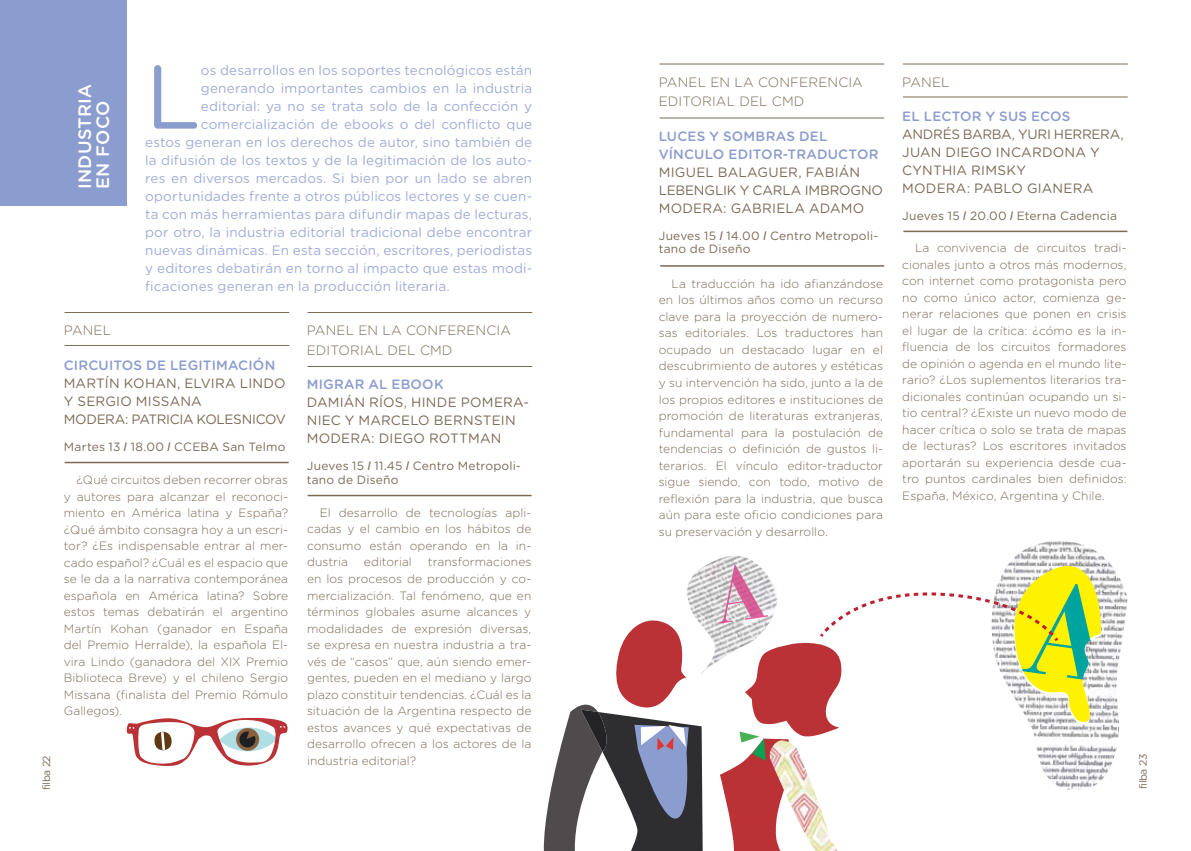
<style>
.page{position:relative;width:1191px;height:851px;background:#fff}
.page>*{position:absolute;margin:0;border:0;box-sizing:border-box;transform-origin:0 0}
.t1{font:90.15px "Gotham Rounded";color:#8b9ccf}
.t2{font:500 18px/18px "Gotham Rounded";letter-spacing:.01em;color:#fff}
.t3{font:13.5px "Gotham Rounded";letter-spacing:.01em;color:#9facd7}
.t4{font:13.5px/18px "Gotham Rounded";letter-spacing:.01em;color:#7c6a55}
.t5{font:500 13.5px/18px "Gotham Rounded";letter-spacing:.015em;color:#8b9ccf}
.t6{font:300 13.5px/19.5px "Gotham Rounded";letter-spacing:.01em;color:#7c6a55}
.t7{font:300 12px/16.5px "Gotham Rounded";letter-spacing:.005em;color:#7c6a55;text-align:justify}
.t8{font:12px/13.5px "Gotham Rounded";letter-spacing:.015em;color:#7c6a55}
.t9{font:10.5px "Gotham Rounded";letter-spacing:-.05em;color:#7c6a55}
.s1{font-family:"Helvetica Neue LT";font-style:italic}
.s2{font-family:"Gotham"}
</style>
<div class="page">
<div style="left:0;top:0;width:126px;height:206px;background:#8b9ccf"></div>
<hr style="left:65px;top:461px;width:224px;height:2px;background:#7c6a55">
<hr style="left:65px;top:345px;width:224px;height:1px;background:#7c6a55">
<hr style="left:65px;top:312px;width:224px;height:1px;background:#7c6a55">
<hr style="left:307px;top:494px;width:224px;height:2px;background:#7c6a55">
<hr style="left:307px;top:366px;width:225px;height:1px;background:#7c6a55">
<hr style="left:307px;top:312px;width:225px;height:1px;background:#7c6a55">
<hr style="left:660px;top:265px;width:224px;height:1px;background:#7c6a55">
<hr style="left:659px;top:118px;width:225px;height:1px;background:#7c6a55">
<hr style="left:659px;top:64px;width:225px;height:1px;background:#7c6a55">
<hr style="left:903px;top:230px;width:224px;height:2px;background:#7c6a55">
<hr style="left:903px;top:97px;width:224px;height:1px;background:#7c6a55">
<hr style="left:903px;top:64px;width:224px;height:1px;background:#7c6a55">
<svg style="left:543px;top:620px;width:159px;height:230px"></svg>
<img style="left:687px;top:558px;width:33px;height:117px">
<img style="left:718px;top:564px;width:2px;height:59px">
<img style="left:1035px;top:541px;width:92px;height:232px">
<svg style="left:720px;top:546px;width:385px;height:304px"></svg>
<svg style="left:126px;top:717px;width:162px;height:49px"></svg>
<h1 class="t1" style="left:145px;top:35px;width:57px">L</h1>
<p class="t3" style="left:201px;top:61px;width:333px">os desarrollos en los soportes tecnológicos están</p>
<p class="t6" style="left:658px;top:72px;width:110px;text-indent:39px">L EN LA CONFERENCIA<br>EDITORIA</p>
<p class="t6" style="left:658px;top:72px;width:19px">PANE</p>
<p class="t6" style="left:902px;top:72px;width:19px">PANE</p>
<p class="t6" style="left:941px;top:72px;width:10px">L</p>
<p class="t5" style="left:902px;top:107px;width:170px">EL LECTOR Y SUS ECOS</p>
<p class="t4" style="left:902px;top:125px;width:223px">ANDRÉS BARBA, YURI HERRERA,<br>JUAN DIEGO INCARDONA Y<br>CYNTHIA RIMSKY<br>MODERA: PABLO GIANERA</p>
<p class="t8" style="left:902px;top:209px;width:216px">Jueves 15 <span class="s1">I</span> 20.00 <span class="s1">I</span> Eterna Cadencia</p>
<p class="t7" style="left:902px;top:239px;width:226px;text-indent:13px">La convivencia de circuitos tradi&shy;cionales junto a otros más modernos, con internet como protagonista pero no como único actor, comienza ge&shy;nerar relaciones que ponen en crisis el lugar de la crítica: ¿cómo es la in&shy;fluencia de los circuitos formadores de opinión o agenda en el mundo lite&shy;rario? ¿Los suplementos literarios tra&shy;dicionales continúan ocupando un si&shy;tio central? ¿Existe un nuevo modo de hacer crítica o solo se trata de mapas de lecturas? Los escritores invitados aportarán su experiencia desde cua&shy;tro puntos cardinales bien definidos:<br>España, México, Argentina y Chile.</p>
<p class="t3" style="left:201px;top:79px;width:333px">generando importantes cambios en la industria</p>
<p class="t3" style="left:201px;top:97px;width:333px">editorial: ya no se trata solo de la confección y</p>
<p class="t3" style="left:201px;top:115px;width:333px">comercialización de ebooks o del conflicto que</p>
<p class="t3" style="left:145px;top:133px;width:388px">estos generan en los derechos de autor, sino también de</p>
<p class="t3" style="left:145px;top:151px;width:388px">la difusión de los textos y de la legitimación de los auto-</p>
<p class="t3" style="left:145px;top:169px;width:388px">res en diversos mercados. Si bien por un lado se abren</p>
<p class="t3" style="left:145px;top:187px;width:388px">oportunidades frente a otros públicos lectores y se cuen-</p>
<p class="t3" style="left:145px;top:205px;width:388px">ta con más herramientas para difundir mapas de lecturas,</p>
<p class="t3" style="left:145px;top:222px;width:388px">por otro, la industria editorial tradicional debe encontrar</p>
<p class="t3" style="left:145px;top:240px;width:388px">nuevas dinámicas. En esta sección, escritores, periodistas</p>
<p class="t3" style="left:145px;top:258px;width:388px">y editores debatirán en torno al impacto que estas modi-</p>
<p class="t3" style="left:145px;top:276px;width:306px">ficaciones generan en la producción literaria.</p>
<h2 class="t2" style="left:75px;top:189px;width:106px;rotate:-90deg">INDUSTRIA<br>EN FOCO</h2>
<p class="t6" style="left:726px;top:91px;width:79px">L DEL CMD</p>
<p class="t5" style="left:658px;top:126px;width:221px">LUCES Y SOMBRAS DEL<br>VÍNCULO EDITOR-TRADUCTOR</p>
<p class="t4" style="left:658px;top:162px;width:226px">MIGUEL BALAGUER, FABIÁN<br>LEBENGLIK Y CARLA IMBROGNO<br>MODERA: GABRIELA ADAMO</p>
<p class="t8" style="left:658px;top:228px;width:221px">Jueves 15 <span class="s1">I</span> 14.00 <span class="s1">I</span> Centro Metropoli&shy;tano de Diseño</p>
<p class="t7" style="left:658px;top:275px;width:226px;text-indent:13px">La traducción ha ido afianzándose en los últimos años como un recurso clave para la proyección de numero&shy;sas editoriales. Los traductores han ocupado un destacado lugar en el descubrimiento de autores y estéticas y su intervención ha sido, junto a la de los propios editores e instituciones de promoción de literaturas extranjeras, fundamental para la postulación de tendencias o definición de gustos li&shy;terarios. El vínculo editor-traductor sigue siendo, con todo, motivo de reflexión para la industria, que busca aún para este oficio condiciones para su preservación y desarrollo.</p>
<p class="t6" style="left:307px;top:320px;width:110px;text-indent:39px">L EN LA CONFERENCIA<br>EDITORIA</p>
<p class="t6" style="left:64px;top:320px;width:19px">PANE</p>
<p class="t6" style="left:103px;top:320px;width:10px">L</p>
<p class="t5" style="left:64px;top:355px;width:213px">CIRCUITOS DE LEGITIMACIÓN</p>
<p class="t4" style="left:64px;top:373px;width:224px">MARTÍN KOHAN, ELVIRA LINDO<br>Y SERGIO MISSANA<br>MODERA: PATRICIA KOLESNICOV</p>
<p class="t8" style="left:64px;top:439px;width:223px">Martes 13 <span class="s1">I</span> 18.00 <span class="s1">I</span> CCEBA San Telmo</p>
<p class="t7" style="left:64px;top:471px;width:226px;text-indent:13px">¿Qué circuitos deben recorrer obras y autores para alcanzar el reconoci&shy;miento en América latina y España? ¿Qué ámbito consagra hoy a un escri&shy;tor? ¿Es indispensable entrar al mer&shy;cado español? ¿Cuál es el espacio que se le da a la narrativa contemporánea española en América latina? Sobre estos temas debatirán el argentino Martín Kohan (ganador en España del Premio Herralde), la española El&shy;vira Lindo (ganadora del XIX Premio Biblioteca Breve) y el chileno Sergio Missana (finalista del Premio Rómulo Gallegos).</p>
<p class="t6" style="left:307px;top:320px;width:19px">PANE</p>
<p class="t6" style="left:375px;top:339px;width:79px">L DEL CMD</p>
<p class="t5" style="left:307px;top:375px;width:138px">MIGRAR AL EBOOK</p>
<p class="t4" style="left:307px;top:393px;width:224px">DAMIÁN RÍOS, HINDE POMERA-<br>NIEC Y MARCELO BERNSTEIN<br>MODERA: DIEGO ROTTMAN</p>
<p class="t8" style="left:307px;top:459px;width:216px">Jueves 15 <span class="s1">I</span> 11.45 <span class="s1">I</span> Centro Metropoli&shy;tano de Diseño</p>
<p class="t7" style="left:307px;top:504px;width:226px;text-indent:13px">El desarrollo de tecnologías apli&shy;cadas y el cambio en los hábitos de consumo están operando en la in&shy;dustria</p>
<p class="t7" style="left:364px;top:553px;width:50px">editorial</p>
<p class="t7" style="left:307px;top:553px;width:226px;text-indent:121px">transformaciones en los procesos de producción y co&shy;mercialización. Tal fenómeno, que en términos globales asume alcances y modalidades de expresión diversas, se expresa en nuestra industria a tra&shy;vés de “casos” que, aún siendo emer&shy;gentes, pueden en el mediano y largo plazo constituir tendencias. ¿Cuál es la situación de la Argentina respecto de estos avances y qué expectativas de desarrollo ofrecen a los actores de la industria editorial?</p>
<p class="t9" style="left:39px;top:790px;width:36px;rotate:-90deg">filba <span class="s2">22</span></p>
<p class="t9" style="left:1135px;top:788px;width:36px;rotate:-90deg">filba <span class="s2">23</span></p>
</div>
